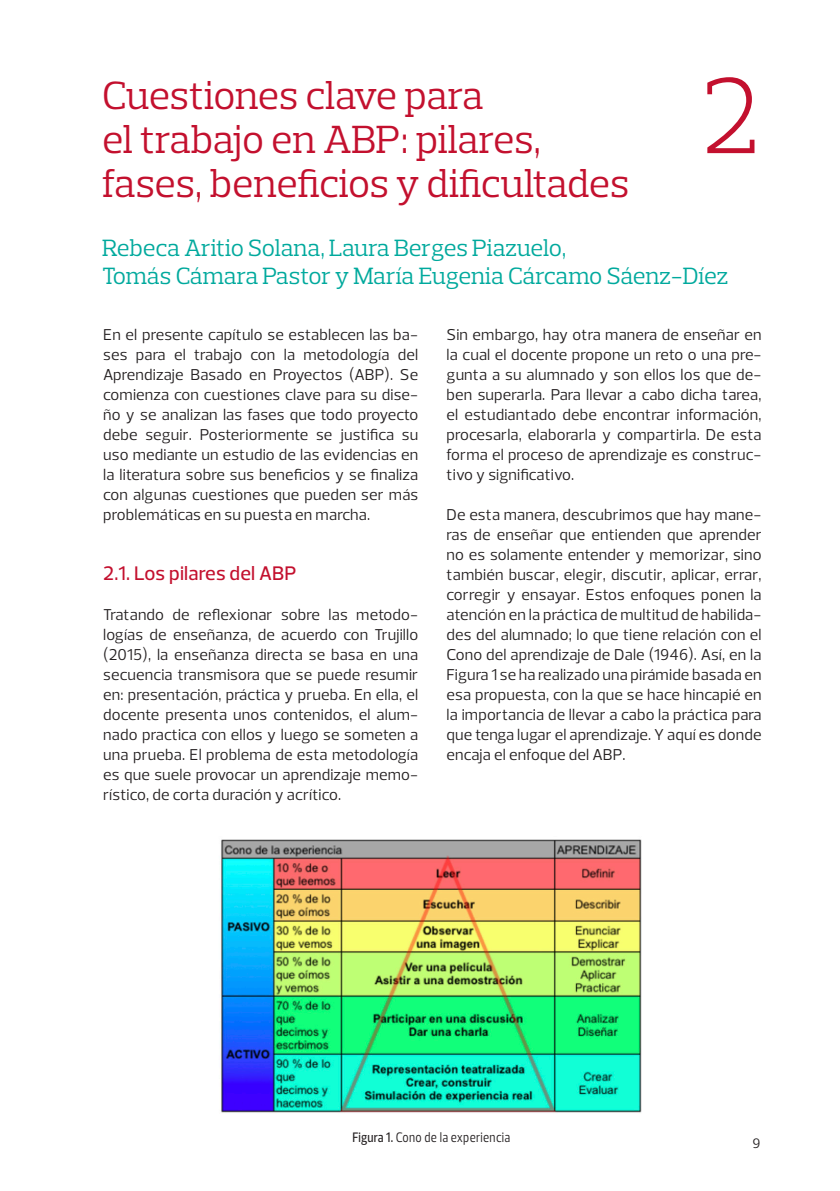
<style>
.page{position:relative;width:840px;height:1191px;background:#fff}
.page>*{position:absolute;margin:0;border:0;box-sizing:border-box;transform-origin:0 0}
.t1{font:300 110px "Prelo Slab";color:#c3102e}
.t2{font:40px/44px "Prelo Slab";letter-spacing:-.01em;color:#c3102e}
.t3{font:24px/28px "Prelo Slab";letter-spacing:-.01em;color:#00a99d}
.t4{font:500 20px "Prelo";letter-spacing:.01em;color:#c3102e}
.t5{font:16px/20px "Prelo";letter-spacing:.01em;color:#231f20;text-align:justify}
.t6{font:14px "Prelo Condensed";letter-spacing:.02em;color:#231f20}
.t7{font:14px "Prelo";color:#231f20}
.s1{font-weight:500}
</style>
<div class="page">
<img style="left:221px;top:839px;width:421px;height:274px">
<h1 class="t1" style="left:701px;top:49px;width:60px">2</h1>
<h2 class="t2" style="left:102px;top:74px;width:528px">Cuestiones clave para<br>el trabajo en ABP: pilares, fases, beneficios y dificultades</h2>
<h3 class="t3" style="left:102px;top:234px;width:627px">Rebeca Aritio Solana, Laura Berges Piazuelo,<br>Tomás Cámara Pastor y María Eugenia Cárcamo Sáenz-Díez</h3>
<p class="t5" style="left:103px;top:325px;width:316px">En el presente capítulo se establecen las ba&shy;ses para el trabajo con la metodología del Aprendizaje Basado en Proyectos (ABP). Se comienza con cuestiones clave para su dise&shy;ño y se analizan las fases que todo proyecto debe seguir. Posteriormente se justifica su uso mediante un estudio de las evidencias en la literatura sobre sus beneficios y se finaliza con algunas cuestiones que pueden ser más problemáticas en su puesta en marcha.</p>
<p class="t4" style="left:103px;top:561px;width:195px">2.1. Los pilares del ABP</p>
<p class="t5" style="left:103px;top:605px;width:316px">Tratando de reflexionar sobre las metodo&shy;logías de enseñanza, de acuerdo con Trujillo (2015), la enseñanza directa se basa en una secuencia transmisora que se puede resumir en: presentación, práctica y prueba. En ella, el docente presenta unos contenidos, el alum&shy;nado practica con ellos y luego se someten a una prueba. El problema de esta metodología es que suele provocar un aprendizaje memo&shy;rístico, de corta duración y acrítico.</p>
<p class="t5" style="left:446px;top:325px;width:316px">Sin embargo, hay otra manera de enseñar en la cual el docente propone un reto o una pre&shy;gunta a su alumnado y son ellos los que de&shy;ben superarla. Para llevar a cabo dicha tarea, el estudiantado debe encontrar información, procesarla, elaborarla y compartirla. De esta forma el proceso de aprendizaje es construc&shy;tivo y significativo.</p>
<p class="t5" style="left:446px;top:505px;width:316px">De esta manera, descubrimos que hay mane&shy;ras de enseñar que entienden que aprender no es solamente entender y memorizar, sino también buscar, elegir, discutir, aplicar, errar, corregir y ensayar. Estos enfoques ponen la atención en la práctica de multitud de habilida&shy;des del alumnado; lo que tiene relación con el Cono del aprendizaje de Dale (1946). Así, en la Figura 1 se ha realizado una pirámide basada en esa propuesta, con la que se hace hincapié en la importancia de llevar a cabo la práctica para que tenga lugar el aprendizaje. Y aquí es donde encaja el enfoque del ABP.</p>
<p class="t6" style="left:352px;top:1129px;width:159px"><span class="s1">Figura 1.</span> Cono de la experiencia</p>
<p class="t7" style="left:752px;top:1135px;width:9px">9</p>
</div>
